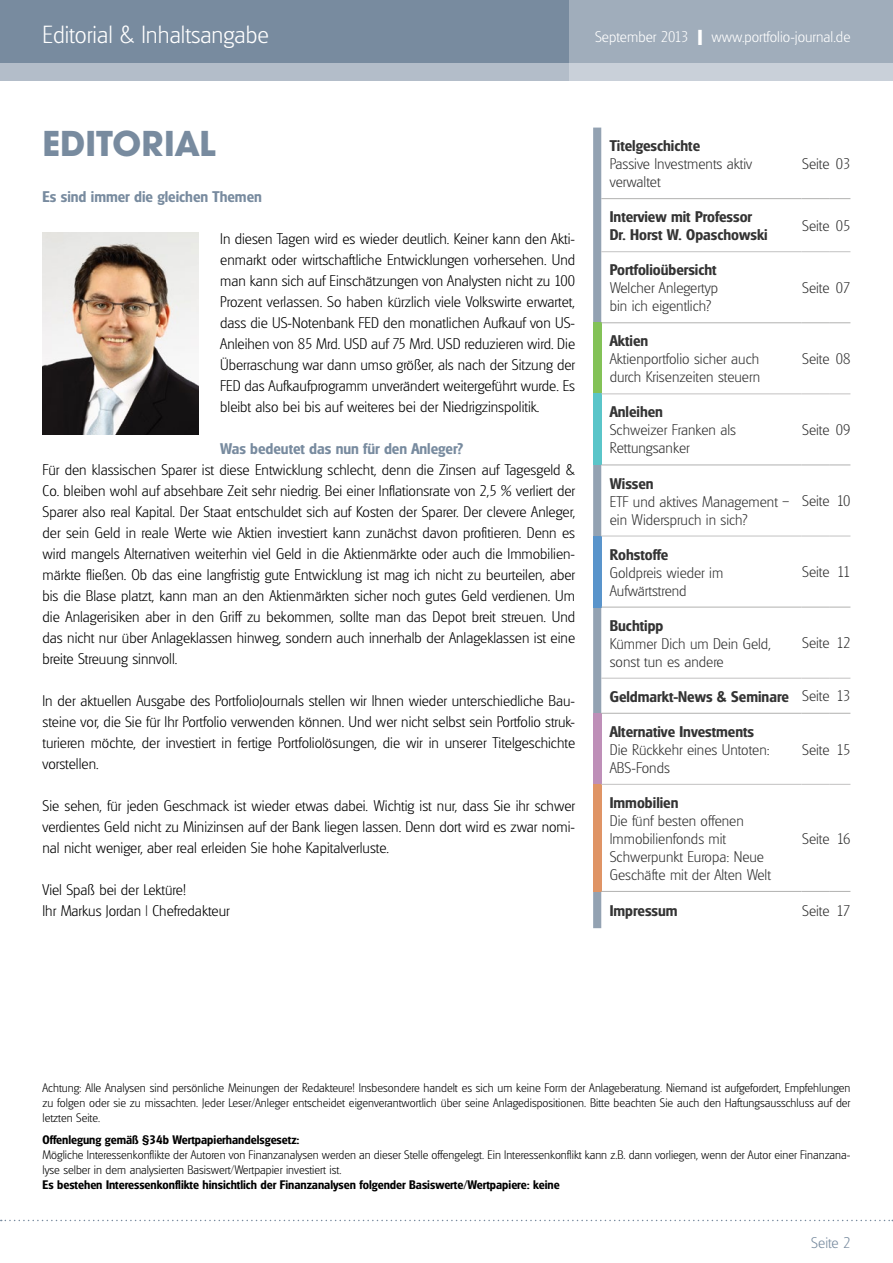
<style>
.page{position:relative;width:893px;height:1263px;background:#fff}
.page>*{position:absolute;margin:0;border:0;box-sizing:border-box;transform-origin:0 0}
.t1{font:700 37.5px "Avignon";color:#788b9f}
.t2{font:200 24px "Glasgow Serial";color:#fff}
.t3{font:200 15px/21px "Glasgow Serial";color:#000}
.t4{font:700 15px/18px "Glasgow Serial";color:#000}
.t5{font:700 15px "Glasgow Serial";color:#788b9f}
.t6{font:200 15px "Glasgow Serial";color:#fff}
.t7{font:200 15px "Glasgow Serial";color:#788b9f}
.t8{font:200 12px/15px "Glasgow Serial";color:#000;text-align:justify}
.t9{font:700 12px "Glasgow Serial";color:#000}
.s1{font-weight:700;font-size:21px}
.s2{font-weight:200}
</style>
<div class="page">
<div style="left:0;top:0;width:893px;height:81px;background:#788b9f"></div>
<div style="left:0;top:64px;width:893px;height:17px;background:#b3bdc9"></div>
<svg style="left:570px;top:0;width:323px;height:81px;background:#a9b4c1"></svg>
<svg style="left:1px;top:1220px;width:892px;height:1px"></svg>
<svg style="left:593px;top:128px;width:8px;height:800px;background:#94a3b3"></svg>
<div style="left:593px;top:323px;width:8px;height:71px;background:#83c257"></div>
<div style="left:593px;top:394px;width:8px;height:71px;background:#5ac5c9"></div>
<div style="left:593px;top:536px;width:8px;height:71px;background:#5994cb"></div>
<div style="left:593px;top:713px;width:8px;height:71px;background:#be8fb8"></div>
<div style="left:593px;top:784px;width:8px;height:107px;background:#df9465"></div>
<hr style="left:601px;top:198px;width:200px;height:1px;background:#9d9d9c">
<svg style="left:801px;top:198px;width:49px;height:1px"></svg>
<hr style="left:601px;top:323px;width:200px;height:1px;background:#9d9d9c">
<svg style="left:801px;top:323px;width:49px;height:1px"></svg>
<hr style="left:601px;top:465px;width:200px;height:1px;background:#9d9d9c">
<svg style="left:801px;top:465px;width:49px;height:1px"></svg>
<hr style="left:601px;top:607px;width:200px;height:1px;background:#9d9d9c">
<svg style="left:801px;top:607px;width:49px;height:1px"></svg>
<hr style="left:601px;top:713px;width:200px;height:1px;background:#9d9d9c">
<svg style="left:801px;top:713px;width:49px;height:1px"></svg>
<hr style="left:601px;top:891px;width:200px;height:1px;background:#9d9d9c">
<svg style="left:801px;top:891px;width:49px;height:1px"></svg>
<hr style="left:601px;top:251px;width:200px;height:1px;background:#b3b2b2">
<svg style="left:801px;top:251px;width:49px;height:1px"></svg>
<hr style="left:601px;top:394px;width:200px;height:1px;background:#b3b2b2">
<svg style="left:801px;top:394px;width:49px;height:1px"></svg>
<hr style="left:601px;top:536px;width:200px;height:1px;background:#b3b2b2">
<svg style="left:801px;top:536px;width:49px;height:1px"></svg>
<hr style="left:601px;top:678px;width:200px;height:1px;background:#b3b2b2">
<svg style="left:801px;top:678px;width:49px;height:1px"></svg>
<hr style="left:601px;top:784px;width:200px;height:1px;background:#b3b2b2">
<svg style="left:801px;top:784px;width:49px;height:1px"></svg>
<img style="left:43px;top:233px;width:156px;height:202px">
<h2 class="t2" style="left:43px;top:20px;width:228px">Editorial &amp; Inhaltsangabe</h2>
<p class="t6" style="left:595px;top:27px;width:257px">September 2013 <span class="s1">I</span> www.portfolio-journal.de</p>
<h1 class="t1" style="left:43px;top:120px;width:175px">EDITORIAL</h1>
<p class="t4" style="left:610px;top:137px;width:92px">Titelgeschichte</p>
<p class="t3" style="left:610px;top:155px;width:144px;line-height:18px">Passive Investments aktiv verwaltet</p>
<p class="t3" style="left:802px;top:153px;width:50px">Seite 03</p>
<p class="t4" style="left:610px;top:208px;width:159px">Interview mit Professor<br>Dr. Horst W. Opaschowski</p>
<p class="t3" style="left:802px;top:215px;width:50px">Seite 05</p>
<p class="t4" style="left:610px;top:261px;width:108px">Portfolioübersicht</p>
<p class="t3" style="left:610px;top:279px;width:110px;line-height:18px">Welcher Anlegertyp bin ich eigentlich?</p>
<p class="t3" style="left:802px;top:277px;width:50px">Seite 07</p>
<p class="t4" style="left:610px;top:332px;width:40px">Aktien</p>
<p class="t3" style="left:610px;top:350px;width:152px;line-height:18px">Aktienportfolio sicher auch durch Krisenzeiten steuern</p>
<p class="t3" style="left:802px;top:348px;width:50px">Seite 08</p>
<p class="t4" style="left:610px;top:403px;width:55px">Anleihen</p>
<p class="t3" style="left:610px;top:421px;width:128px;line-height:18px">Schweizer Franken als<br>Rettungsanker</p>
<p class="t3" style="left:802px;top:419px;width:50px">Seite 09</p>
<p class="t4" style="left:610px;top:474px;width:45px">Wissen</p>
<p class="t3" style="left:610px;top:492px;width:181px;line-height:18px">ETF und aktives Management – ein Widerspruch in sich?</p>
<p class="t3" style="left:802px;top:490px;width:50px">Seite 10</p>
<p class="t4" style="left:610px;top:545px;width:60px">Rohstoffe</p>
<p class="t3" style="left:610px;top:563px;width:115px;line-height:18px">Goldpreis wieder im<br>Aufwärtstrend</p>
<p class="t3" style="left:802px;top:561px;width:50px">Seite 11</p>
<p class="t4" style="left:610px;top:616px;width:55px">Buchtipp</p>
<p class="t3" style="left:610px;top:634px;width:163px;line-height:18px">Kümmer Dich um Dein Geld, sonst tun es andere</p>
<p class="t3" style="left:802px;top:632px;width:50px">Seite 12</p>
<p class="t4" style="left:610px;top:687px;width:242px">Geldmarkt-News &amp; Seminare <span class="s2">Seite 13</span></p>
<p class="t4" style="left:610px;top:722px;width:146px">Alternative Investments</p>
<p class="t3" style="left:610px;top:740px;width:162px;line-height:18px">Die Rückkehr eines Untoten:<br>ABS-Fonds</p>
<p class="t3" style="left:802px;top:739px;width:50px">Seite 15</p>
<p class="t4" style="left:610px;top:793px;width:70px">Immobilien</p>
<p class="t3" style="left:610px;top:811px;width:163px;line-height:18px">Die fünf besten offenen<br>Immobilienfonds mit<br>Schwerpunkt Europa: Neue<br>Geschäfte mit der Alten Welt</p>
<p class="t5" style="left:43px;top:187px;width:221px">Es sind immer die gleichen Themen</p>
<p class="t3" style="left:220px;top:228px;width:356px;text-align:justify">In diesen Tagen wird es wieder deutlich. Keiner kann den Akti&shy;enmarkt oder wirtschaftliche Entwicklungen vorhersehen. Und man kann sich auf Einschätzungen von Analysten nicht zu 100<br>Prozent verlassen. So haben kürzlich viele Volkswirte erwartet, dass die US-Notenbank FED den monatlichen Aufkauf von US-Anleihen von 85 Mrd. USD auf 75 Mrd. USD reduzieren wird. Die Überraschung war dann umso größer, als nach der Sitzung der FED das Aufkaufprogramm unverändert weitergeführt wurde. Es bleibt also bei bis auf weiteres bei der Niedrigzinspolitik.</p>
<p class="t5" style="left:220px;top:439px;width:245px">Was bedeutet das nun für den Anleger?</p>
<p class="t3" style="left:43px;top:459px;width:534px;text-align:justify">Für den klassischen Sparer ist diese Entwicklung schlecht, denn die Zinsen auf Tagesgeld &amp; Co. bleiben wohl auf absehbare Zeit sehr niedrig. Bei einer Inflationsrate von 2,5 % verliert der Sparer also real Kapital. Der Staat entschuldet sich auf Kosten der Sparer. Der clevere Anleger, der sein Geld in reale Werte wie Aktien investiert kann zunächst davon profitieren. Denn es wird mangels Alternativen weiterhin viel Geld in die Aktienmärkte oder auch die Immobilien&shy;märkte fließen. Ob das eine langfristig gute Entwicklung ist mag ich nicht zu beurteilen, aber bis die Blase platzt, kann man an den Aktienmärkten sicher noch gutes Geld verdienen. Um die Anlagerisiken aber in den Griff zu bekommen, sollte man das Depot breit streuen. Und das nicht nur über Anlageklassen hinweg, sondern auch innerhalb der Anlageklassen ist eine breite Streuung sinnvoll.</p>
<p class="t3" style="left:43px;top:690px;width:534px;text-align:justify">In der aktuellen Ausgabe des PortfolioJournals stellen wir Ihnen wieder unterschiedliche Bau&shy;steine vor, die Sie für Ihr Portfolio verwenden können. Und wer nicht selbst sein Portfolio struk&shy;turieren möchte, der investiert in fertige Portfoliolösungen, die wir in unserer Titelgeschichte vorstellen.</p>
<p class="t3" style="left:43px;top:795px;width:534px;text-align:justify">Sie sehen, für jeden Geschmack ist wieder etwas dabei. Wichtig ist nur, dass Sie ihr schwer verdientes Geld nicht zu Minizinsen auf der Bank liegen lassen. Denn dort wird es zwar nomi&shy;nal nicht weniger, aber real erleiden Sie hohe Kapitalverluste.</p>
<p class="t3" style="left:43px;top:879px;width:189px">Viel Spaß bei der Lektüre!<br>Ihr Markus Jordan | Chefredakteur</p>
<p class="t3" style="left:802px;top:828px;width:50px">Seite 16</p>
<p class="t4" style="left:610px;top:901px;width:69px">Impressum</p>
<p class="t3" style="left:802px;top:900px;width:50px">Seite 17</p>
<p class="t8" style="left:43px;top:1080px;width:809px">Achtung: Alle Analysen sind persönliche Meinungen der Redakteure! Insbesondere handelt es sich um keine Form der Anlageberatung. Niemand ist aufgefordert, Empfehlungen zu folgen oder sie zu missachten. Jeder Leser/Anleger entscheidet eigenverantwortlich über seine Anlagedispositionen. Bitte beachten Sie auch den Haftungsausschluss auf der letzten Seite.</p>
<p class="t9" style="left:43px;top:1132px;width:259px">Offenlegung gemäß §34b Wertpapierhandelsgesetz:</p>
<p class="t8" style="left:43px;top:1147px;width:809px">Mögliche Interessenkonflikte der Autoren von Finanzanalysen werden an dieser Stelle offengelegt. Ein Interessenkonflikt kann z.B. dann vorliegen, wenn der Autor einer Finanzana&shy;lyse selber in dem analysierten Basiswert/Wertpapier investiert ist.</p>
<p class="t9" style="left:43px;top:1177px;width:519px">Es bestehen Interessenkonflikte hinsichtlich der Finanzanalysen folgender Basiswerte/Wertpapiere: keine</p>
<p class="t7" style="left:811px;top:1234px;width:41px">Seite 2</p>
</div>
